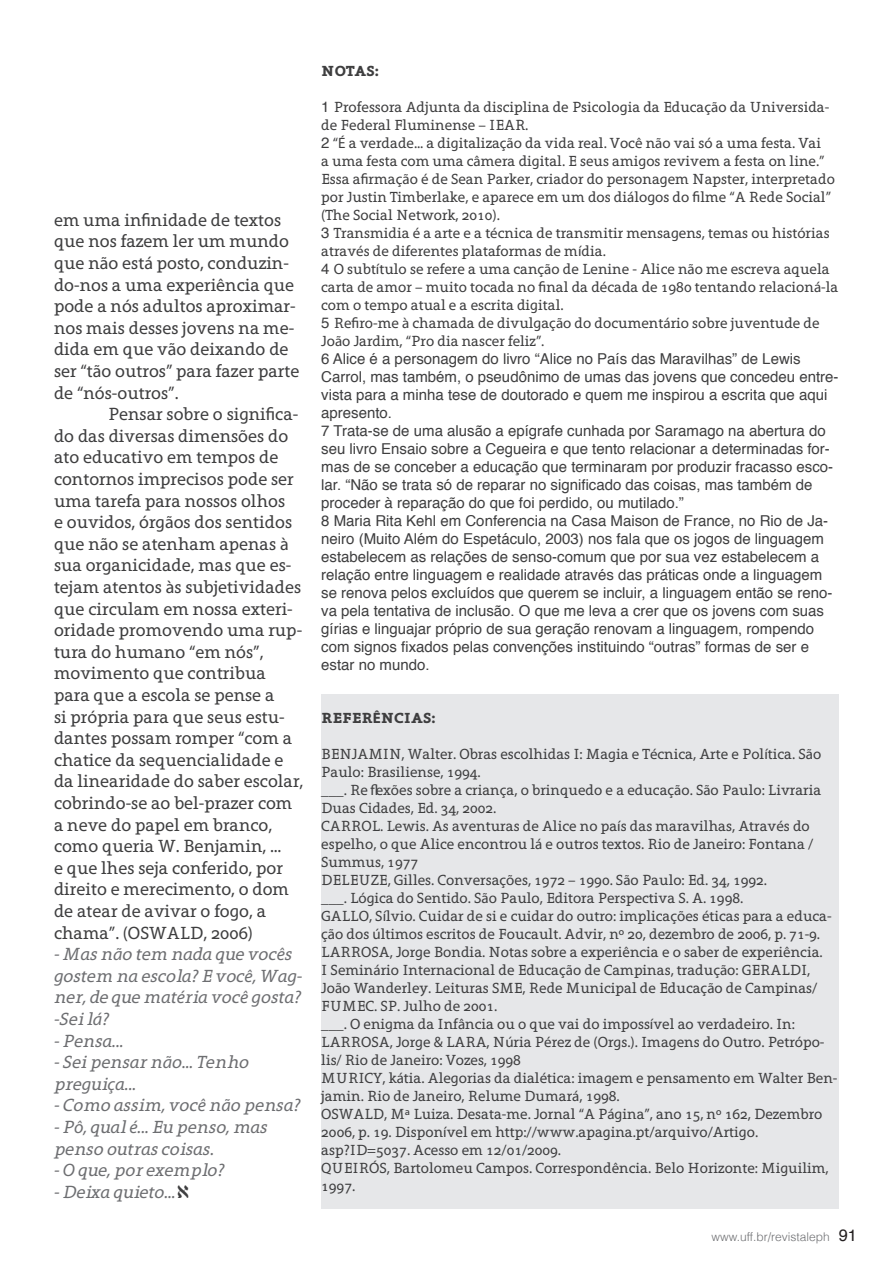
<style>
.page{position:relative;width:893px;height:1263px;background:#fff}
.page>*{position:absolute;margin:0;border:0;box-sizing:border-box;transform-origin:0 0}
.t1{font:27px "bwhebl";color:#3e3e3f}
.t2{font:18px/21.6px "Grandesign Neue Serif";color:#3e3e3f}
.t3{font:italic 18px/21.6px "Grandesign Neue Serif";color:#6d6e71}
.t4{font:15px/18px "Grandesign Neue Serif";color:#3e3e3f}
.t5{font:15px/18px "Helvetica";color:#3e3e3f}
.t6{font:700 15px "Grandesign Neue Serif";color:#3e3e3f}
.t7{font:300 12px "Helvetica";color:#6d6e71}
.s1{font-family:"Helvetica"}
.s2{font-weight:400;font-size:16.5px;color:#231f20}
</style>
<div class="page">
<div style="left:321px;top:694px;width:518px;height:515px;background:#e6e7e9"></div>
<p class="t2" style="left:54px;top:209px;width:247px">em uma ininidade de textos que nos fazem ler um mundo que não está posto, conduzin&shy;do-nos a uma experiência que pode a nós adultos aproximar&shy;nos mais desses jovens na me&shy;dida em que vão deixando de ser “tão outros” para fazer parte de “nós-outros”.</p>
<p class="t2" style="left:54px;top:403px;width:251px;text-indent:54px">Pensar sobre o signiica&shy;do das diversas dimensões do ato educativo em tempos de contornos imprecisos pode ser uma tarefa para nossos olhos<br>e ouvidos, órgãos dos sentidos que não se atenham apenas à sua organicidade, mas que es&shy;tejam atentos às subjetividades que circulam em nossa exteri&shy;oridade promovendo uma rup&shy;tura do humano “em nós”, movimento que contribua para que a escola se pense a<br>si própria para que seus estu&shy;dantes possam romper “com a chatice da sequencialidade e da linearidade do saber escolar, cobrindo-se ao bel-prazer com a neve do papel em branco, como queria W. Benjamin, ...<br>e que lhes seja conferido, por direito e merecimento, o dom de atear de avivar o fogo, a chama”. (OSWALD, 2006)</p>
<p class="t3" style="left:54px;top:943px;width:250px">- Mas não tem nada que vocês gostem na escola? E você, Wag&shy;ner, de que matéria você gosta? -Sei lá?</p>
<p class="t3" style="left:54px;top:1030px;width:71px">- Pensa...</p>
<p class="t3" style="left:54px;top:1051px;width:197px">- Sei pensar não... Tenho preguiça...</p>
<p class="t3" style="left:54px;top:1095px;width:248px">- Como assim, você não pensa?</p>
<p class="t3" style="left:54px;top:1116px;width:215px">- Pô, qual é... Eu penso, mas penso outras coisas.</p>
<p class="t3" style="left:54px;top:1159px;width:172px">- O que, por exemplo?</p>
<p class="t3" style="left:54px;top:1181px;width:123px">- Deixa quieto...</p>
<h1 class="t1" style="left:178px;top:1173px;width:14px">a</h1>
<p class="t6" style="left:321px;top:62px;width:59px">NOTAS:</p>
<p class="t4" style="left:321px;top:98px;width:519px"><span class="s1">1</span> Professora Adjunta da disciplina de Psicologia da Educação da Universida&shy;de Federal Fluminense – IEAR.<br><span class="s1">2</span> “É a verdade... a digitalização da vida real. Você não vai só a uma festa. Vai<br>a uma festa com uma câmera digital. E seus amigos revivem a festa on line.” Essa airmação é de Sean Parker, criador do personagem Napster, interpretado por Justin Timberlake, e aparece em um dos diálogos do ilme “A Rede Social” (The Social Network, 2010).<br><span class="s1">3</span> Transmidia é a arte e a técnica de transmitir mensagens, temas ou histórias através de diferentes plataformas de mídia.<br><span class="s1">4</span> O subtítulo se refere a uma canção de Lenine - Alice não me escreva aquela carta de amor – muito tocada no inal da década de 1980 tentando relacioná-la com o tempo atual e a escrita digital.<br><span class="s1">5</span> Reiro-me à chamada de divulgação do documentário sobre juventude de João Jardim, “Pro dia nascer feliz”.</p>
<p class="t5" style="left:321px;top:351px;width:519px">6 Alice é a personagem do livro “Alice no País das Maravilhas” de Lewis Carrol, mas também, o pseudônimo de umas das jovens que concedeu entre&shy;vista para a minha tese de doutorado e quem me inspirou a escrita que aqui apresento.<br>7 Trata-se de uma alusão a epígrafe cunhada por Saramago na abertura do seu livro Ensaio sobre a Cegueira e que tento relacionar a determinadas for&shy;mas de se conceber a educação que terminaram por produzir fracasso esco&shy;lar. “Não se trata só de reparar no signiicado das coisas, mas também de proceder à reparação do que foi perdido, ou mutilado.”<br>8 Maria Rita Kehl em Conferencia na Casa Maison de France, no Rio de Ja&shy;neiro (Muito Além do Espetáculo, 2003) nos fala que os jogos de linguagem estabelecem as relações de senso-comum que por sua vez estabelecem a relação entre linguagem e realidade através das práticas onde a linguagem se renova pelos excluídos que querem se incluir, a linguagem então se reno&shy;va pela tentativa de inclusão. O que me leva a crer que os jovens com suas gírias e linguajar próprio de sua geração renovam a linguagem, rompendo com signos ixados pelas convenções instituindo “outras” formas de ser e estar no mundo.</p>
<p class="t6" style="left:321px;top:709px;width:115px">REFERÊNCIAS:</p>
<p class="t4" style="left:321px;top:745px;width:518px">BENJAMIN, Walter. Obras escolhidas I: Magia e Técnica, Arte e Política. São Paulo: Brasiliense, 1994.<br>___. Relexões sobre a criança, o brinquedo e a educação. São Paulo: Livraria Duas Cidades, Ed. 34, 2002.<br>CARROL. Lewis. As aventuras de Alice no país das maravilhas, Através do espelho, o que Alice encontrou lá e outros textos. Rio de Janeiro: Fontana / Summus, 1977<br>DELEUZE, Gilles. Conversações, 1972 – 1990. São Paulo: Ed. 34, 1992.<br>___. Lógica do Sentido. São Paulo, Editora Perspectiva S. A. 1998.<br>GALLO, Sílvio. Cuidar de si e cuidar do outro: implicações éticas para a educa&shy;ção dos últimos escritos de Foucault. Advir, nº 20, dezembro de 2006, p. 71-9.<br>LARROSA, Jorge Bondia. Notas sobre a experiência e o saber de experiência.<br>I Seminário Internacional de Educação de Campinas, tradução: GERALDI, João Wanderley. Leituras SME, Rede Municipal de Educação de Campinas/ FUMEC. SP. Julho de 2001.<br>___. O enigma da Infância ou o que vai do impossível ao verdadeiro. In:<br>LARROSA, Jorge &amp; LARA, Núria Pérez de (Orgs.). Imagens do Outro. Petrópo&shy;lis/ Rio de Janeiro: Vozes, 1998<br>MURICY, kátia. Alegorias da dialética: imagem e pensamento em Walter Ben&shy;jamin. Rio de Janeiro, Relume Dumará, 1998.<br>OSWALD, Mª Luiza. Desata-me. Jornal “A Página”, ano 15, nº 162, Dezembro 2006, p. 19. Disponível em http://www.apagina.pt/arquivo/Artigo. asp?ID=5037. Acesso em 12/01/2009.<br>QUEIRÓS, Bartolomeu Campos. Correspondência. Belo Horizonte: Miguilim, 1997.</p>
<p class="t7" style="left:711px;top:1230px;width:147px">www.uff.br/revistaleph <span class="s2">91</span></p>
</div>
